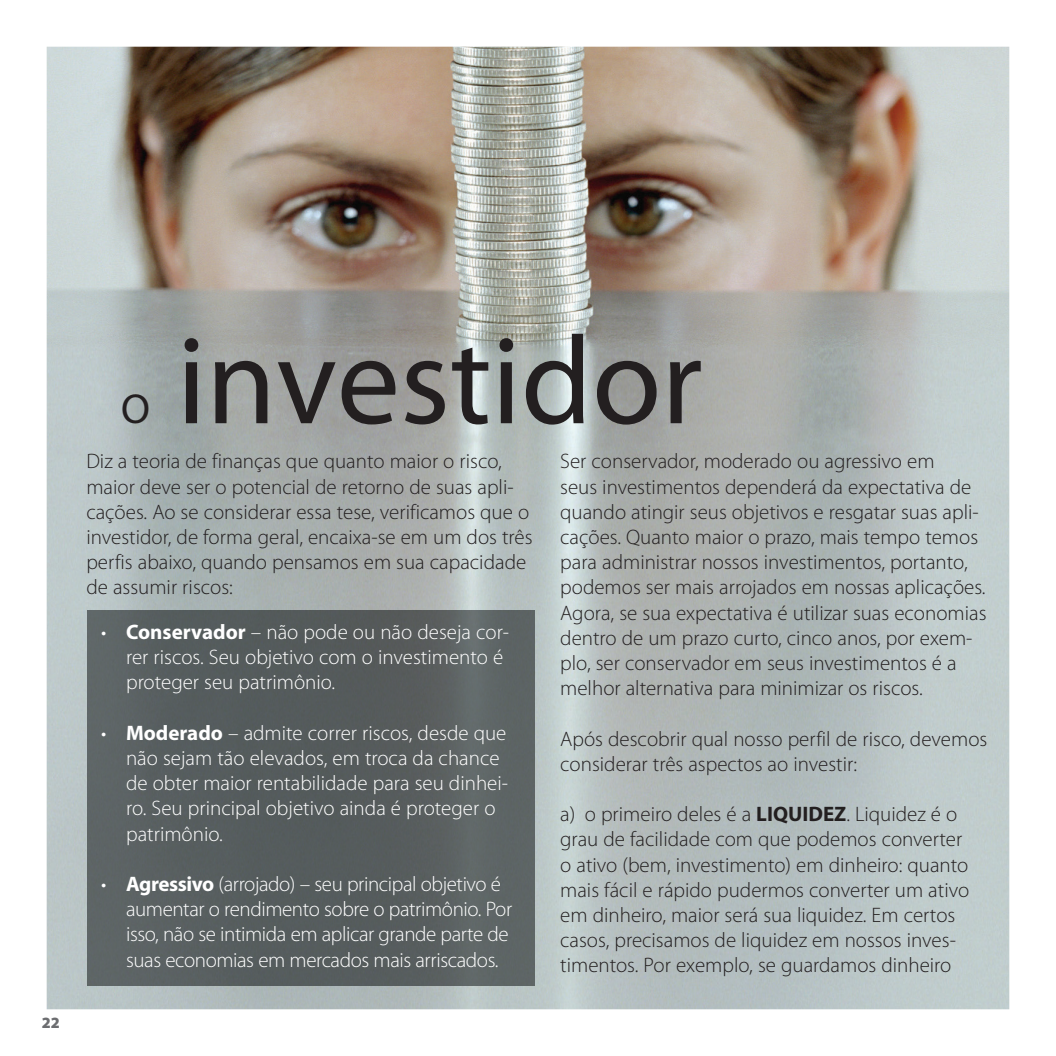
<style>
.page{position:relative;width:1056px;height:1056px;background:#fff}
.page>*{position:absolute;margin:0;border:0;box-sizing:border-box;transform-origin:0 0}
.t1{font:126px "Myriad Pro";color:#231f20}
.t2{font:42px "Myriad Pro";color:#231f20}
.t3{font:300 21px/25.2px "Myriad Pro";color:#231f20}
.t4{font:300 21px/25.2px "Myriad Pro";color:#fff}
.t5{font:300 21px/25.2px "Myriad Pro";letter-spacing:-.02em;color:#fff}
.t6{font:900 15.75px "Myriad Pro";color:#6c6d70}
.s1{font-weight:700}
</style>
<div class="page">
<img style="left:47px;top:47px;width:962px;height:962px">
<img style="left:87px;top:611px;width:447px;height:374px">
<p class="t6" style="left:42px;top:1014px;width:20px">22</p>
<h2 class="t2" style="left:121px;top:386px;width:30px">O</h2>
<h1 class="t1" style="left:177px;top:312px;width:527px">investidor</h1>
<p class="t3" style="left:86px;top:449px;width:448px">Diz a teoria de finanças que quanto maior o risco, maior deve ser o potencial de retorno de suas apli&shy;cações. Ao se considerar essa tese, verificamos que o investidor, de forma geral, encaixa-se em um dos três perfis abaixo, quando pensamos em sua capacidade de assumir riscos:</p>
<p class="t3" style="left:560px;top:449px;width:428px">Ser conservador, moderado ou agressivo em<br>seus investimentos dependerá da expectativa de quando atingir seus objetivos e resgatar suas apli&shy;cações. Quanto maior o prazo, mais tempo temos para administrar nossos investimentos, portanto, podemos ser mais arrojados em nossas aplicações.<br>Agora, se sua expectativa é utilizar suas economias dentro de um prazo curto, cinco anos, por exem&shy;plo, ser conservador em seus investimentos é a melhor alternativa para minimizar os riscos.</p>
<p class="t3" style="left:560px;top:726px;width:428px">Após descobrir qual nosso perfil de risco, devemos considerar três aspectos ao investir:</p>
<p class="t3" style="left:560px;top:802px;width:410px">a) o primeiro deles é a <span class="s1">LIQUIDEZ</span>. Liquidez é o grau de facilidade com que podemos converter o ativo (bem, investimento) em dinheiro: quanto mais fácil e rápido pudermos converter um ativo em dinheiro, maior será sua liquidez. Em certos casos, precisamos de liquidez em nossos inves&shy;timentos. Por exemplo, se guardamos dinheiro</p>
<p class="t4" style="left:126px;top:619px;width:384px;text-indent:-25px">• <span class="s1">Conservador</span> – não pode ou não deseja cor&shy;rer riscos. Seu objetivo com o investimento é proteger seu patrimônio.</p>
<p class="t4" style="left:126px;top:720px;width:383px;text-indent:-25px">• <span class="s1">Moderado</span> – admite correr riscos, desde que não sejam tão elevados, em troca da chance de obter maior rentabilidade para seu dinhei&shy;ro. Seu principal objetivo ainda é proteger o patrimônio.</p>
<p class="t5" style="left:126px;top:871px;width:388px;text-indent:-25px">• <span class="s1">Agressivo</span> (arrojado) – seu principal objetivo é aumentar o rendimento sobre o patrimônio. Por isso, não se intimida em aplicar grande parte de suas economias em mercados mais arriscados.</p>
</div>
